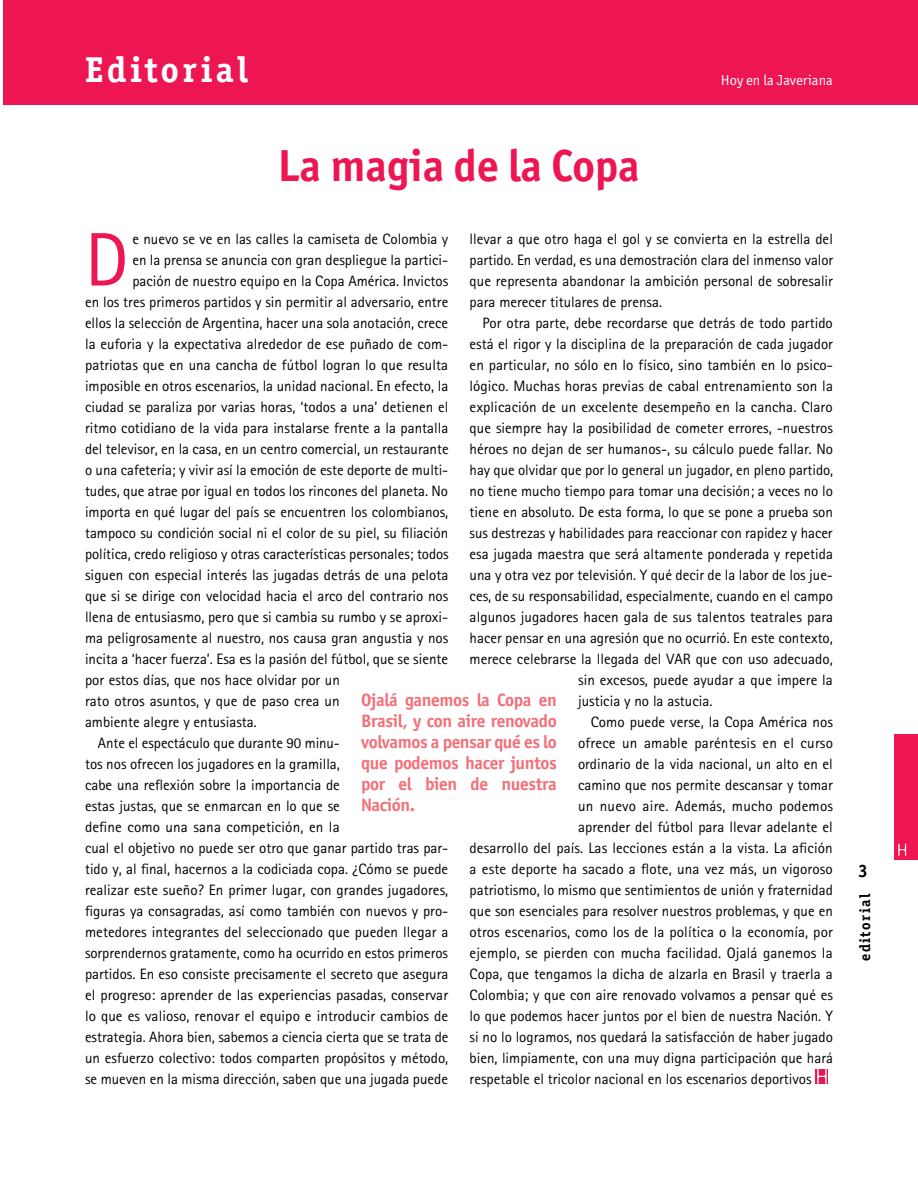
<style>
.page{position:relative;width:918px;height:1188px;background:#fff}
.page>*{position:absolute;margin:0;border:0;box-sizing:border-box;transform-origin:0 0}
.t1{font:75.9px "AT Rotis Sans Serif";color:#ed1653}
.t2{font:700 45px "Officina Sans ITC";color:#ed1653}
.t3{font:700 36px "Officina Ser ITC";letter-spacing:.1em;color:#fff}
.t4{font:700 18px/21px "Officina Sans ITC";letter-spacing:-.02em;color:#f27179;text-align:justify}
.t5{font:700 18px "Officina Sans ITC";color:#000}
.t6{font:15px/21px "AT Rotis Sans Serif";color:#000;text-align:justify}
.t7{font:700 15px "Officina Ser ITC";letter-spacing:.1em;color:#000}
.t8{font:14.55px "Officina Sans ITC";color:#fff}
</style>
<div class="page">
<div style="left:3px;top:0;width:915px;height:105px;background:#ed1653"></div>
<div style="left:894px;top:734px;width:24px;height:126px;background:#ed1653"></div>
<svg style="left:898px;top:844px;width:8px;height:12px"></svg>
<div style="left:816px;top:1069px;width:12px;height:15px;background:#ed1653"></div>
<svg style="left:817px;top:1069px;width:10px;height:15px"></svg>
<h3 class="t3" style="left:85px;top:48px;width:164px">Editorial</h3>
<h2 class="t2" style="left:278px;top:137px;width:364px">La magia de la Copa</h2>
<p class="t8" style="left:721px;top:72px;width:114px">Hoy en la Javeriana</p>
<h1 class="t1" style="left:85px;top:215px;width:45px">D</h1>
<p class="t6" style="left:132px;top:228px;width:317px">e nuevo se ve en las calles la camiseta de Colombia y</p>
<p class="t6" style="left:470px;top:228px;width:365px">llevar a que otro haga el gol y se convierta en la estrella del partido. En verdad, es una demostración clara del inmenso valor que representa abandonar la ambición personal de sobresalir para merecer titulares de prensa.</p>
<p class="t6" style="left:482px;top:312px;width:352px">Por otra parte, debe recordarse que detrás de todo partido</p>
<p class="t6" style="left:470px;top:333px;width:365px">está el rigor y la disciplina de la preparación de cada jugador</p>
<p class="t6" style="left:470px;top:354px;width:365px">en particular, no sólo en lo físico, sino también en lo psico-</p>
<p class="t6" style="left:470px;top:375px;width:365px">lógico. Muchas horas previas de cabal entrenamiento son la</p>
<p class="t6" style="left:470px;top:396px;width:365px">explicación de un excelente desempeño en la cancha. Claro</p>
<p class="t6" style="left:470px;top:417px;width:365px">que siempre hay la posibilidad de cometer errores, -nuestros</p>
<p class="t6" style="left:470px;top:438px;width:365px">héroes no dejan de ser humanos-, su cálculo puede fallar. No</p>
<p class="t6" style="left:470px;top:459px;width:365px">hay que olvidar que por lo general un jugador, en pleno partido,</p>
<p class="t6" style="left:470px;top:480px;width:365px">no tiene mucho tiempo para tomar una decisión; a veces no lo</p>
<p class="t6" style="left:470px;top:501px;width:365px">tiene en absoluto. De esta forma, lo que se pone a prueba son</p>
<p class="t6" style="left:470px;top:522px;width:365px">sus destrezas y habilidades para reaccionar con rapidez y hacer</p>
<p class="t6" style="left:470px;top:543px;width:365px">esa jugada maestra que será altamente ponderada y repetida</p>
<p class="t6" style="left:470px;top:564px;width:365px">una y otra vez por televisión. Y qué decir de la labor de los jue-</p>
<p class="t6" style="left:470px;top:585px;width:365px">ces, de su responsabilidad, especialmente, cuando en el campo</p>
<p class="t6" style="left:470px;top:606px;width:365px">algunos jugadores hacen gala de sus talentos teatrales para</p>
<p class="t6" style="left:470px;top:627px;width:365px">hacer pensar en una agresión que no ocurrió. En este contexto,</p>
<p class="t6" style="left:470px;top:648px;width:365px">merece celebrarse la llegada del VAR que con uso adecuado,</p>
<p class="t6" style="left:578px;top:669px;width:256px">sin excesos, puede ayudar a que impere la</p>
<p class="t6" style="left:578px;top:690px;width:136px">justicia y no la astucia.</p>
<p class="t6" style="left:591px;top:711px;width:244px">Como puede verse, la Copa América nos</p>
<p class="t6" style="left:578px;top:732px;width:257px">ofrece un amable paréntesis en el curso</p>
<p class="t6" style="left:578px;top:753px;width:256px">ordinario de la vida nacional, un alto en el</p>
<p class="t6" style="left:578px;top:774px;width:256px">camino que nos permite descansar y tomar</p>
<p class="t6" style="left:578px;top:795px;width:257px">un nuevo aire. Además, mucho podemos</p>
<p class="t6" style="left:578px;top:816px;width:256px">aprender del fútbol para llevar adelante el</p>
<p class="t6" style="left:470px;top:837px;width:365px">desarrollo del país. Las lecciones están a la vista. La afición</p>
<p class="t6" style="left:470px;top:858px;width:365px">a este deporte ha sacado a flote, una vez más, un vigoroso</p>
<p class="t6" style="left:470px;top:879px;width:365px">patriotismo, lo mismo que sentimientos de unión y fraternidad</p>
<p class="t6" style="left:470px;top:900px;width:365px">que son esenciales para resolver nuestros problemas, y que en</p>
<p class="t6" style="left:470px;top:921px;width:365px">otros escenarios, como los de la política o la economía, por</p>
<p class="t6" style="left:470px;top:942px;width:365px">ejemplo, se pierden con mucha facilidad. Ojalá ganemos la</p>
<p class="t6" style="left:470px;top:963px;width:365px">Copa, que tengamos la dicha de alzarla en Brasil y traerla a</p>
<p class="t6" style="left:470px;top:984px;width:365px">Colombia; y que con aire renovado volvamos a pensar qué es</p>
<p class="t6" style="left:470px;top:1005px;width:365px">lo que podemos hacer juntos por el bien de nuestra Nación. Y</p>
<p class="t6" style="left:470px;top:1026px;width:365px">si no lo logramos, nos quedará la satisfacción de haber jugado</p>
<p class="t6" style="left:470px;top:1047px;width:365px">bien, limpiamente, con una muy digna participación que hará</p>
<p class="t6" style="left:470px;top:1068px;width:344px">respetable el tricolor nacional en los escenarios deportivos</p>
<p class="t6" style="left:132px;top:249px;width:317px">en la prensa se anuncia con gran despliegue la partici-</p>
<p class="t6" style="left:132px;top:270px;width:318px">pación de nuestro equipo en la Copa América. Invictos</p>
<p class="t6" style="left:85px;top:291px;width:365px">en los tres primeros partidos y sin permitir al adversario, entre</p>
<p class="t6" style="left:85px;top:312px;width:365px">ellos la selección de Argentina, hacer una sola anotación, crece</p>
<p class="t6" style="left:85px;top:333px;width:365px">la euforia y la expectativa alrededor de ese puñado de com-</p>
<p class="t6" style="left:85px;top:354px;width:365px">patriotas que en una cancha de fútbol logran lo que resulta</p>
<p class="t6" style="left:85px;top:375px;width:365px">imposible en otros escenarios, la unidad nacional. En efecto, la</p>
<p class="t6" style="left:85px;top:396px;width:365px">ciudad se paraliza por varias horas, ‘todos a una’ detienen el</p>
<p class="t6" style="left:85px;top:417px;width:365px">ritmo cotidiano de la vida para instalarse frente a la pantalla</p>
<p class="t6" style="left:85px;top:438px;width:365px">del televisor, en la casa, en un centro comercial, un restaurante</p>
<p class="t6" style="left:85px;top:459px;width:365px">o una cafetería; y vivir así la emoción de este deporte de multi-</p>
<p class="t6" style="left:85px;top:480px;width:365px">tudes, que atrae por igual en todos los rincones del planeta. No</p>
<p class="t6" style="left:85px;top:501px;width:365px">importa en qué lugar del país se encuentren los colombianos,</p>
<p class="t6" style="left:85px;top:522px;width:365px">tampoco su condición social ni el color de su piel, su filiación</p>
<p class="t6" style="left:85px;top:543px;width:365px">política, credo religioso y otras características personales; todos</p>
<p class="t6" style="left:85px;top:564px;width:365px">siguen con especial interés las jugadas detrás de una pelota</p>
<p class="t6" style="left:85px;top:585px;width:365px">que si se dirige con velocidad hacia el arco del contrario nos</p>
<p class="t6" style="left:85px;top:606px;width:365px">llena de entusiasmo, pero que si cambia su rumbo y se aproxi-</p>
<p class="t6" style="left:85px;top:627px;width:365px">ma peligrosamente al nuestro, nos causa gran angustia y nos</p>
<p class="t6" style="left:85px;top:648px;width:365px">incita a ‘hacer fuerza’. Esa es la pasión del fútbol, que se siente</p>
<p class="t6" style="left:85px;top:669px;width:256px">por estos días, que nos hace olvidar por un</p>
<p class="t6" style="left:85px;top:690px;width:256px">rato otros asuntos, y que de paso crea un</p>
<p class="t6" style="left:85px;top:711px;width:173px">ambiente alegre y entusiasta.</p>
<p class="t6" style="left:98px;top:732px;width:244px">Ante el espectáculo que durante 90 minu-</p>
<p class="t6" style="left:85px;top:753px;width:256px">tos nos ofrecen los jugadores en la gramilla,</p>
<p class="t6" style="left:85px;top:774px;width:256px">cabe una reflexión sobre la importancia de</p>
<p class="t6" style="left:85px;top:795px;width:256px">estas justas, que se enmarcan en lo que se</p>
<p class="t6" style="left:85px;top:816px;width:256px">define como una sana competición, en la</p>
<p class="t6" style="left:85px;top:837px;width:365px">cual el objetivo no puede ser otro que ganar partido tras par-</p>
<p class="t6" style="left:85px;top:858px;width:365px">tido y, al final, hacernos a la codiciada copa. ¿Cómo se puede</p>
<p class="t6" style="left:85px;top:879px;width:365px">realizar este sueño? En primer lugar, con grandes jugadores,</p>
<p class="t6" style="left:85px;top:900px;width:365px">figuras ya consagradas, así como también con nuevos y pro-</p>
<p class="t6" style="left:85px;top:921px;width:365px">metedores integrantes del seleccionado que pueden llegar a</p>
<p class="t6" style="left:85px;top:942px;width:365px">sorprendernos gratamente, como ha ocurrido en estos primeros</p>
<p class="t6" style="left:85px;top:963px;width:365px">partidos. En eso consiste precisamente el secreto que asegura</p>
<p class="t6" style="left:85px;top:984px;width:365px">el progreso: aprender de las experiencias pasadas, conservar</p>
<p class="t6" style="left:85px;top:1005px;width:365px">lo que es valioso, renovar el equipo e introducir cambios de</p>
<p class="t6" style="left:85px;top:1026px;width:365px">estrategia. Ahora bien, sabemos a ciencia cierta que se trata de</p>
<p class="t6" style="left:85px;top:1047px;width:365px">un esfuerzo colectivo: todos comparten propósitos y método,</p>
<p class="t6" style="left:85px;top:1068px;width:365px">se mueven en la misma dirección, saben que una jugada puede</p>
<p class="t4" style="left:361px;top:689px;width:197px">Ojalá ganemos la Copa en Brasil, y con aire renovado volvamos a pensar qué es lo que podemos hacer juntos por el bien de nuestra Nación.</p>
<p class="t5" style="left:858px;top:859px;width:11px">3</p>
<p class="t7" style="left:856px;top:961px;width:69px;rotate:-90deg">editorial</p>
</div>
